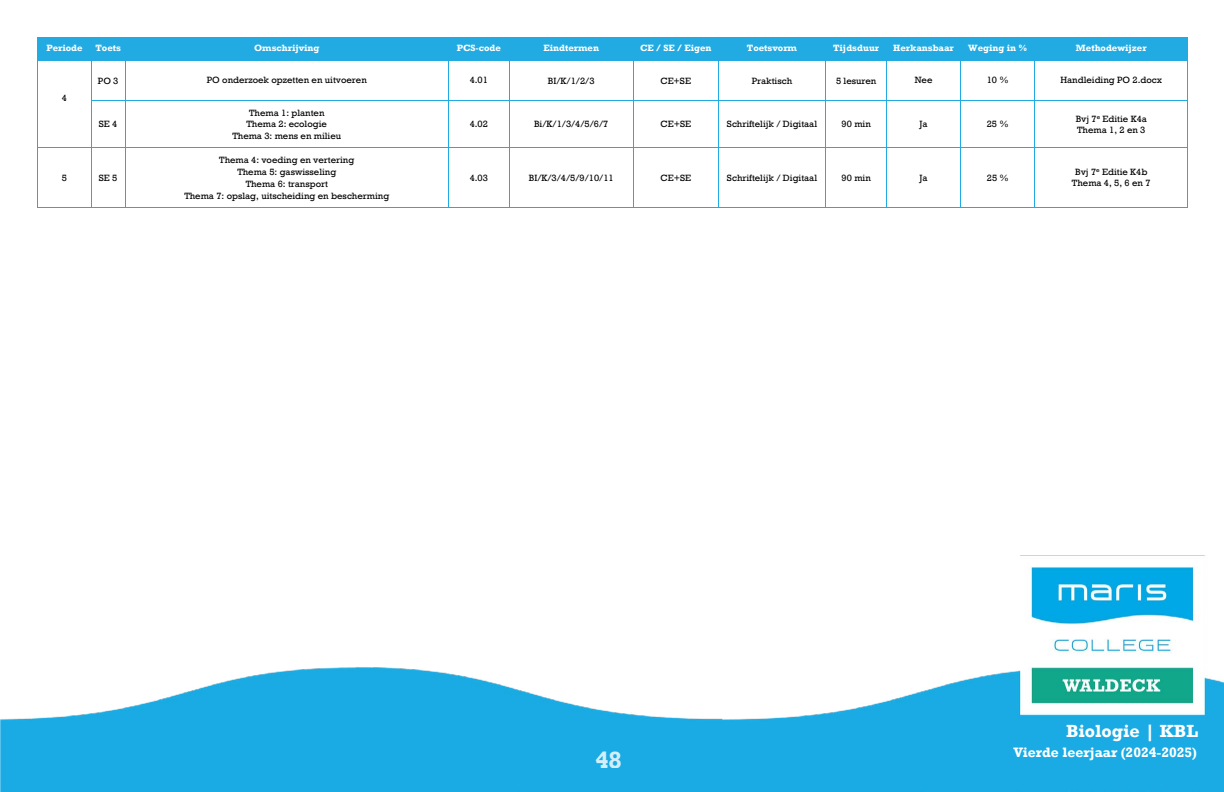
<style>
.page{position:relative;width:1224px;height:792px;background:#fff}
.page>*{position:absolute;margin:0;border:0;box-sizing:border-box;transform-origin:0 0}
.t1{font:700 24px "Rockwell";color:#fff}
.t2{font:700 18px "Rockwell";color:#fff}
.t3{font:700 14px "Rockwell";color:#fff}
.t4{font:9.3px/11.8px "Rockwell";color:#000;text-align:center}
.t5{font:700 9.3px "Rockwell";color:#fff}
</style>
<div class="page">
<img style="left:0;top:61px;width:1224px;height:731px">
<div style="left:38px;top:37px;width:53px;height:23px;background:#22aae2"></div>
<div style="left:92px;top:37px;width:33px;height:23px;background:#22aae2"></div>
<div style="left:128px;top:43px;width:318px;height:12px;background:#22aae2"></div>
<div style="left:449px;top:37px;width:60px;height:23px;background:#22aae2"></div>
<div style="left:512px;top:43px;width:119px;height:12px;background:#22aae2"></div>
<div style="left:634px;top:37px;width:84px;height:23px;background:#22aae2"></div>
<div style="left:718px;top:37px;width:108px;height:23px;background:#22aae2"></div>
<div style="left:826px;top:37px;width:60px;height:23px;background:#22aae2"></div>
<div style="left:887px;top:37px;width:74px;height:23px;background:#22aae2"></div>
<div style="left:961px;top:37px;width:74px;height:23px;background:#22aae2"></div>
<div style="left:1038px;top:43px;width:147px;height:12px;background:#22aae2"></div>
<div style="left:125px;top:37px;width:323px;height:6px;background:#22aae2"></div>
<div style="left:509px;top:37px;width:124px;height:6px;background:#22aae2"></div>
<div style="left:1035px;top:37px;width:153px;height:6px;background:#22aae2"></div>
<div style="left:125px;top:55px;width:323px;height:5px;background:#22aae2"></div>
<div style="left:509px;top:55px;width:124px;height:5px;background:#22aae2"></div>
<div style="left:1035px;top:55px;width:153px;height:5px;background:#22aae2"></div>
<svg style="left:37px;top:37px;width:1px;height:29px"></svg>
<hr style="left:38px;top:60px;width:53px;height:1px;background:#22aae2">
<svg style="left:91px;top:37px;width:1px;height:29px"></svg>
<hr style="left:91px;top:60px;width:34px;height:1px;background:#22aae2">
<svg style="left:125px;top:43px;width:1px;height:23px"></svg>
<hr style="left:125px;top:60px;width:323px;height:1px;background:#22aae2">
<svg style="left:448px;top:37px;width:1px;height:29px"></svg>
<hr style="left:449px;top:60px;width:60px;height:1px;background:#22aae2">
<svg style="left:509px;top:43px;width:1px;height:23px"></svg>
<hr style="left:509px;top:60px;width:124px;height:1px;background:#22aae2">
<svg style="left:633px;top:37px;width:1px;height:29px"></svg>
<hr style="left:634px;top:60px;width:84px;height:1px;background:#22aae2">
<hr style="left:718px;top:60px;width:108px;height:1px;background:#22aae2">
<hr style="left:826px;top:60px;width:60px;height:1px;background:#22aae2">
<svg style="left:886px;top:37px;width:1px;height:29px"></svg>
<hr style="left:887px;top:60px;width:74px;height:1px;background:#22aae2">
<hr style="left:961px;top:60px;width:74px;height:1px;background:#22aae2">
<svg style="left:1035px;top:43px;width:1px;height:23px"></svg>
<hr style="left:1035px;top:60px;width:153px;height:1px;background:#22aae2">
<hr style="left:37px;top:66px;width:1px;height:34px;background:#22aae2">
<hr style="left:91px;top:66px;width:1px;height:34px;background:#22aae2">
<hr style="left:125px;top:66px;width:1px;height:34px;background:#22aae2">
<hr style="left:448px;top:66px;width:1px;height:34px;background:#22aae2">
<hr style="left:509px;top:66px;width:1px;height:34px;background:#22aae2">
<hr style="left:633px;top:66px;width:1px;height:34px;background:#22aae2">
<hr style="left:718px;top:66px;width:1px;height:34px;background:#22aae2">
<hr style="left:826px;top:66px;width:1px;height:34px;background:#22aae2">
<hr style="left:886px;top:66px;width:1px;height:34px;background:#22aae2">
<hr style="left:961px;top:66px;width:1px;height:34px;background:#22aae2">
<hr style="left:1035px;top:66px;width:1px;height:34px;background:#22aae2">
<hr style="left:1188px;top:66px;width:1px;height:34px;background:#22aae2">
<hr style="left:91px;top:100px;width:34px;height:1px;background:#22aae2">
<hr style="left:125px;top:100px;width:323px;height:1px;background:#22aae2">
<hr style="left:449px;top:100px;width:60px;height:1px;background:#22aae2">
<hr style="left:509px;top:100px;width:124px;height:1px;background:#22aae2">
<hr style="left:634px;top:100px;width:84px;height:1px;background:#22aae2">
<hr style="left:718px;top:100px;width:108px;height:1px;background:#22aae2">
<hr style="left:826px;top:100px;width:60px;height:1px;background:#22aae2">
<hr style="left:887px;top:100px;width:74px;height:1px;background:#22aae2">
<hr style="left:961px;top:100px;width:74px;height:1px;background:#22aae2">
<hr style="left:1035px;top:100px;width:153px;height:1px;background:#22aae2">
<hr style="left:37px;top:106px;width:1px;height:42px;background:#22aae2">
<hr style="left:91px;top:106px;width:1px;height:42px;background:#22aae2">
<hr style="left:125px;top:106px;width:1px;height:42px;background:#22aae2">
<hr style="left:448px;top:106px;width:1px;height:42px;background:#22aae2">
<hr style="left:509px;top:106px;width:1px;height:42px;background:#22aae2">
<hr style="left:633px;top:106px;width:1px;height:42px;background:#22aae2">
<hr style="left:718px;top:106px;width:1px;height:42px;background:#22aae2">
<hr style="left:826px;top:106px;width:1px;height:42px;background:#22aae2">
<hr style="left:886px;top:106px;width:1px;height:42px;background:#22aae2">
<hr style="left:961px;top:106px;width:1px;height:42px;background:#22aae2">
<hr style="left:1035px;top:106px;width:1px;height:42px;background:#22aae2">
<hr style="left:1188px;top:106px;width:1px;height:42px;background:#22aae2">
<hr style="left:38px;top:148px;width:53px;height:1px;background:#22aae2">
<hr style="left:91px;top:148px;width:34px;height:1px;background:#22aae2">
<hr style="left:125px;top:148px;width:323px;height:1px;background:#22aae2">
<hr style="left:449px;top:148px;width:60px;height:1px;background:#22aae2">
<hr style="left:509px;top:148px;width:124px;height:1px;background:#22aae2">
<hr style="left:634px;top:148px;width:84px;height:1px;background:#22aae2">
<hr style="left:718px;top:148px;width:108px;height:1px;background:#22aae2">
<hr style="left:826px;top:148px;width:60px;height:1px;background:#22aae2">
<hr style="left:887px;top:148px;width:74px;height:1px;background:#22aae2">
<hr style="left:961px;top:148px;width:74px;height:1px;background:#22aae2">
<hr style="left:1035px;top:148px;width:153px;height:1px;background:#22aae2">
<hr style="left:37px;top:153px;width:1px;height:54px;background:#22aae2">
<hr style="left:38px;top:207px;width:53px;height:1px;background:#22aae2">
<hr style="left:91px;top:153px;width:1px;height:54px;background:#22aae2">
<hr style="left:91px;top:207px;width:34px;height:1px;background:#22aae2">
<hr style="left:125px;top:153px;width:1px;height:54px;background:#22aae2">
<hr style="left:125px;top:207px;width:323px;height:1px;background:#22aae2">
<hr style="left:448px;top:153px;width:1px;height:54px;background:#22aae2">
<hr style="left:449px;top:207px;width:60px;height:1px;background:#22aae2">
<hr style="left:509px;top:153px;width:1px;height:54px;background:#22aae2">
<hr style="left:509px;top:207px;width:124px;height:1px;background:#22aae2">
<hr style="left:633px;top:153px;width:1px;height:54px;background:#22aae2">
<hr style="left:634px;top:207px;width:84px;height:1px;background:#22aae2">
<hr style="left:718px;top:153px;width:1px;height:54px;background:#22aae2">
<hr style="left:718px;top:207px;width:108px;height:1px;background:#22aae2">
<hr style="left:826px;top:153px;width:1px;height:54px;background:#22aae2">
<hr style="left:826px;top:207px;width:60px;height:1px;background:#22aae2">
<hr style="left:886px;top:153px;width:1px;height:54px;background:#22aae2">
<hr style="left:887px;top:207px;width:74px;height:1px;background:#22aae2">
<hr style="left:961px;top:153px;width:1px;height:54px;background:#22aae2">
<hr style="left:961px;top:207px;width:74px;height:1px;background:#22aae2">
<hr style="left:1035px;top:153px;width:1px;height:54px;background:#22aae2">
<hr style="left:1035px;top:207px;width:153px;height:1px;background:#22aae2">
<hr style="left:1188px;top:153px;width:1px;height:54px;background:#22aae2">
<p class="t5" style="left:46px;top:43px;width:38px">Periode</p>
<p class="t5" style="left:95px;top:43px;width:27px">Toets</p>
<p class="t5" style="left:254px;top:43px;width:67px">Omschrijving</p>
<p class="t5" style="left:457px;top:43px;width:46px">PCS-code</p>
<p class="t5" style="left:544px;top:43px;width:57px">Eindtermen</p>
<p class="t5" style="left:640px;top:43px;width:73px">CE / SE / Eigen</p>
<p class="t5" style="left:747px;top:43px;width:52px">Toetsvorm</p>
<p class="t5" style="left:833px;top:43px;width:48px">Tijdsduur</p>
<p class="t5" style="left:893px;top:43px;width:62px">Herkansbaar</p>
<p class="t5" style="left:968px;top:43px;width:60px">Weging in %</p>
<p class="t5" style="left:1076px;top:43px;width:72px">Methodewijzer</p>
<p class="t4" style="left:62px;top:92px;width:7px">4</p>
<p class="t4" style="left:98px;top:75px;width:22px">PO 3</p>
<p class="t4" style="left:207px;top:74px;width:162px">PO onderzoek opzetten en uitvoeren</p>
<p class="t4" style="left:470px;top:74px;width:20px">4.01</p>
<p class="t4" style="left:548px;top:75px;width:48px">BI/K/1/2/3</p>
<p class="t4" style="left:660px;top:75px;width:32px">CE+SE</p>
<p class="t4" style="left:752px;top:75px;width:42px">Praktisch</p>
<p class="t4" style="left:836px;top:75px;width:42px">5 lesuren</p>
<p class="t4" style="left:915px;top:74px;width:19px">Nee</p>
<p class="t4" style="left:987px;top:74px;width:23px">10 %</p>
<p class="t4" style="left:1060px;top:74px;width:103px">Handleiding PO 2.docx</p>
<p class="t4" style="left:99px;top:119px;width:20px">SE 4</p>
<p class="t4" style="left:232px;top:107px;width:110px">Thema 1: planten<br>Thema 2: ecologie<br>Thema 3: mens en milieu</p>
<p class="t4" style="left:470px;top:119px;width:20px">4.02</p>
<p class="t4" style="left:534px;top:119px;width:76px">Bi/K/1/3/4/5/6/7</p>
<p class="t4" style="left:660px;top:119px;width:32px">CE+SE</p>
<p class="t4" style="left:727px;top:119px;width:92px">Schriftelijk / Digitaal</p>
<p class="t4" style="left:842px;top:119px;width:31px">90 min</p>
<p class="t4" style="left:920px;top:119px;width:10px">Ja</p>
<p class="t4" style="left:987px;top:119px;width:23px">25 %</p>
<p class="t4" style="left:1076px;top:114px;width:73px;line-height:10.9px;text-align:left">Bvj 7<sup>e</sup> Editie K4a<br>Thema 1, 2 en 3</p>
<p class="t4" style="left:62px;top:172px;width:7px">5</p>
<p class="t4" style="left:99px;top:172px;width:20px">SE 5</p>
<p class="t4" style="left:184px;top:154px;width:206px">Thema 4: voeding en vertering<br>Thema 5: gaswisseling<br>Thema 6: transport<br>Thema 7: opslag, uitscheiding en bescherming</p>
<p class="t4" style="left:470px;top:172px;width:20px">4.03</p>
<p class="t4" style="left:529px;top:172px;width:86px">BI/K/3/4/5/9/10/11</p>
<p class="t4" style="left:661px;top:172px;width:32px">CE+SE</p>
<p class="t4" style="left:727px;top:172px;width:92px">Schriftelijk / Digitaal</p>
<p class="t4" style="left:842px;top:172px;width:31px">90 min</p>
<p class="t4" style="left:920px;top:172px;width:10px">Ja</p>
<p class="t4" style="left:987px;top:172px;width:23px">25 %</p>
<p class="t4" style="left:1072px;top:167px;width:80px;line-height:10.9px">Bvj 7<sup>e</sup> Editie K4b<br>Thema 4, 5, 6 en 7</p>
<h2 class="t2" style="left:1066px;top:720px;width:134px">Biologie | KBL</h2>
<h1 class="t1" style="left:595px;top:745px;width:28px">48</h1>
<h3 class="t3" style="left:1013px;top:744px;width:185px">Vierde leerjaar (2024-2025)</h3>
</div>
